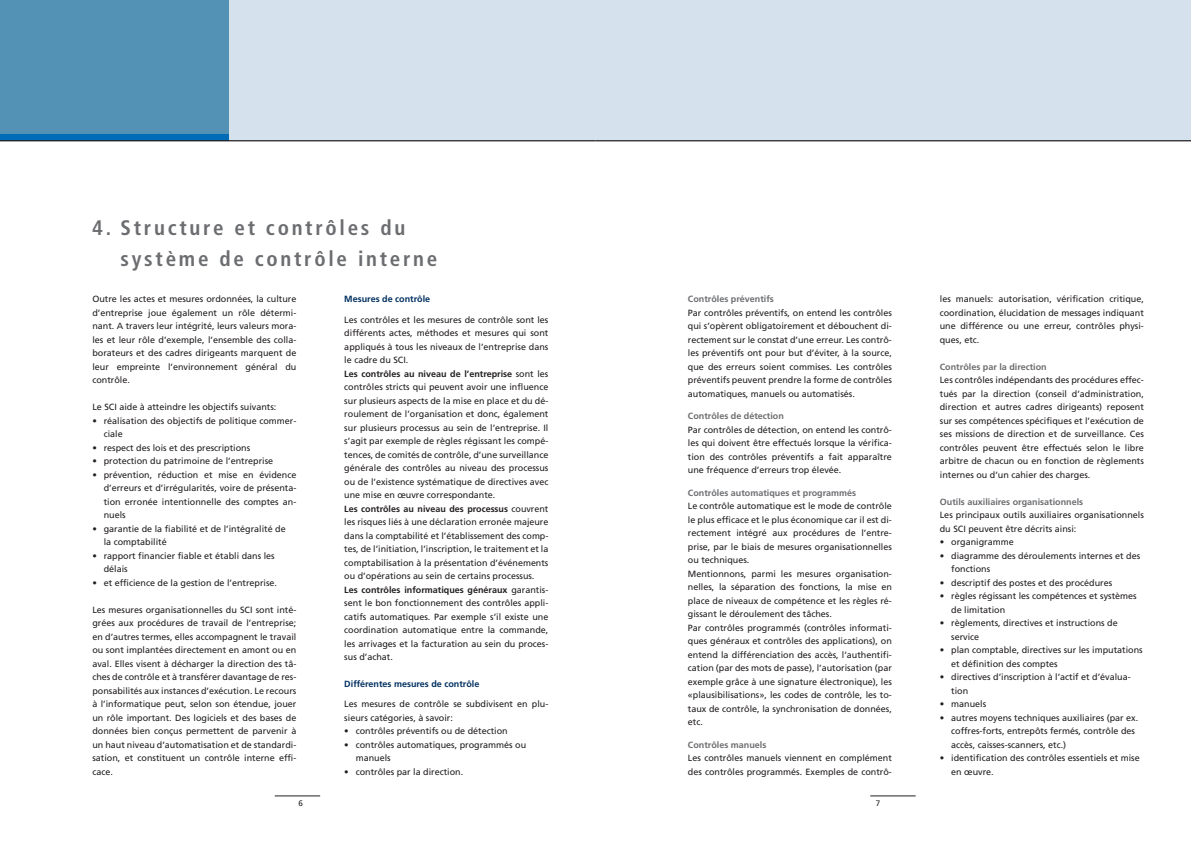
<style>
.page{position:relative;width:1191px;height:842px;background:#fff}
.page>*{position:absolute;margin:0;border:0;box-sizing:border-box;transform-origin:0 0}
.t1{font:700 condensed 21px/31.5px "Frutiger";letter-spacing:.13em;color:#6c6d70}
.t2{font:9px/13.5px "Frutiger";color:#231f20}
.t3{font:700 9px "Frutiger";color:#6c6d70}
.t4{font:700 9px "Frutiger";color:#003060}
.t5{font:8px "Frutiger";color:#231f20}
.s1{font-weight:700}
</style>
<div class="page">
<div style="left:0;top:0;width:595px;height:141px;background:#d5e2ed"></div>
<div style="left:0;top:0;width:229px;height:135px;background:#5392b4"></div>
<div style="left:0;top:135px;width:229px;height:6px;background:#006bb6"></div>
<hr style="left:0;top:140px;width:595px;height:1px;background:#231f20">
<div style="left:595px;top:0;width:595px;height:141px;background:#d5e2ed"></div>
<hr style="left:595px;top:140px;width:595px;height:1px;background:#231f20">
<hr style="left:275px;top:796px;width:45px;height:1px;background:#231f20">
<hr style="left:870px;top:796px;width:45px;height:1px;background:#231f20">
<h1 class="t1" style="left:121px;top:213px;width:318px;text-indent:-28px">4. Structure et contrôles du système de contrôle interne</h1>
<p class="t2" style="left:92px;top:293px;width:206px;text-align:justify">Outre les actes et mesures ordonnées, la culture d’entreprise joue également un rôle détermi&shy;nant. A travers leur intégrité, leurs valeurs mora&shy;les et leur rôle d’exemple, l’ensemble des colla&shy;borateurs et des cadres dirigeants marquent de leur empreinte l’environnement général du contrôle.</p>
<p class="t2" style="left:92px;top:401px;width:186px">Le SCI aide à atteindre les objectifs suivants:</p>
<p class="t2" style="left:104px;top:415px;width:194px;text-indent:-11px">• réalisation des objectifs de politique commer&shy;ciale</p>
<p class="t2" style="left:92px;top:442px;width:159px">• respect des lois et des prescriptions</p>
<p class="t2" style="left:92px;top:455px;width:182px">• protection du patrimoine de l’entreprise</p>
<p class="t2" style="left:104px;top:469px;width:194px;text-align:justify;text-indent:-11px">• prévention, réduction et mise en évidence d’erreurs et d’irrégularités, voire de présenta&shy;tion erronée intentionnelle des comptes an&shy;nuels</p>
<p class="t2" style="left:104px;top:523px;width:184px;text-indent:-11px">• garantie de la fiabilité et de l’intégralité de la comptabilité</p>
<p class="t2" style="left:104px;top:550px;width:173px;text-indent:-11px">• rapport financier fiable et établi dans les délais</p>
<p class="t2" style="left:92px;top:577px;width:186px">• et efficience de la gestion de l’entreprise.</p>
<p class="t2" style="left:92px;top:604px;width:206px;text-align:justify">Les mesures organisationnelles du SCI sont inté&shy;grées aux procédures de travail de l’entreprise; en d’autres termes, elles accompagnent le travail ou sont implantées directement en amont ou en aval. Elles visent à décharger la direction des tâ&shy;ches de contrôle et à transférer davantage de res&shy;ponsabilités aux instances d’exécution. Le recours à l’informatique peut, selon son étendue, jouer un rôle important. Des logiciels et des bases de données bien conçus permettent de parvenir à un haut niveau d’automatisation et de standardi&shy;sation, et constituent un contrôle interne effi&shy;cace.</p>
<p class="t4" style="left:344px;top:296px;width:87px">Mesures de contrôle</p>
<p class="t2" style="left:344px;top:313px;width:206px">Les contrôles et les mesures de contrôle sont les différents actes, méthodes et mesures qui sont appliqués à tous les niveaux de l’entreprise dans le cadre du SCI.<br><span class="s1">Les contrôles au niveau de l’entreprise</span> sont les contrôles stricts qui peuvent avoir une influence sur plusieurs aspects de la mise en place et du dé&shy;roulement de l’organisation et donc, également sur plusieurs processus au sein de l’entreprise. Il s’agit par exemple de règles régissant les compé&shy;tences, de comités de contrôle, d’une surveillance générale des contrôles au niveau des processus ou de l’existence systématique de directives avec une mise en œuvre correspondante.<br><span class="s1">Les contrôles au niveau des processus</span> couvrent les risques liés à une déclaration erronée majeure dans la comptabilité et l’établissement des comp&shy;tes, de l’initiation, l’inscription, le traitement et la comptabilisation à la présentation d’événements ou d’opérations au sein de certains processus.<br><span class="s1">Les contrôles informatiques généraux</span> garantis&shy;sent le bon fonctionnement des contrôles appli&shy;catifs automatiques. Par exemple s’il existe une coordination automatique entre la commande, les arrivages et la facturation au sein du proces&shy;sus d’achat.</p>
<p class="t4" style="left:344px;top:680px;width:137px">Différentes mesures de contrôle</p>
<p class="t2" style="left:344px;top:698px;width:206px">Les mesures de contrôle se subdivisent en plu&shy;sieurs catégories, à savoir:</p>
<p class="t2" style="left:344px;top:725px;width:165px">• contrôles préventifs ou de détection</p>
<p class="t2" style="left:356px;top:739px;width:172px;text-indent:-11px">• contrôles automatiques, programmés ou manuels</p>
<p class="t2" style="left:344px;top:766px;width:120px">• contrôles par la direction.</p>
<p class="t3" style="left:688px;top:296px;width:87px">Contrôles préventifs</p>
<p class="t2" style="left:688px;top:307px;width:206px;text-align:justify">Par contrôles préventifs, on entend les contrôles qui s’opèrent obligatoirement et débouchent di&shy;rectement sur le constat d’une erreur. Les contrô&shy;les préventifs ont pour but d’éviter, à la source, que des erreurs soient commises. Les contrôles préventifs peuvent prendre la forme de contrôles automatiques, manuels ou automatisés.</p>
<p class="t3" style="left:688px;top:413px;width:97px">Contrôles de détection</p>
<p class="t2" style="left:688px;top:424px;width:206px;text-align:justify">Par contrôles de détection, on entend les contrô&shy;les qui doivent être effectués lorsque la vérifica&shy;tion des contrôles préventifs a fait apparaître une fréquence d’erreurs trop élevée.</p>
<p class="t3" style="left:688px;top:489px;width:170px">Contrôles automatiques et programmés</p>
<p class="t2" style="left:688px;top:500px;width:206px">Le contrôle automatique est le mode de contrôle le plus efficace et le plus économique car il est di&shy;rectement intégré aux procédures de l’entre&shy;prise, par le biais de mesures organisationnelles ou techniques.<br>Mentionnons, parmi les mesures organisation&shy;nelles, la séparation des fonctions, la mise en place de niveaux de compétence et les règles ré&shy;gissant le déroulement des tâches.<br>Par contrôles programmés (contrôles informati&shy;ques généraux et contrôles des applications), on entend la différenciation des accès, l’authentifi&shy;cation (par des mots de passe), l’autorisation (par exemple grâce à une signature électronique), les «plausibilisations», les codes de contrôle, les to&shy;taux de contrôle, la synchronisation de données, etc.</p>
<p class="t3" style="left:688px;top:741px;width:80px">Contrôles manuels</p>
<p class="t2" style="left:688px;top:752px;width:206px">Les contrôles manuels viennent en complément des contrôles programmés. Exemples de contrô-</p>
<p class="t5" style="left:298px;top:800px;width:6px">6</p>
<p class="t5" style="left:876px;top:800px;width:6px">7</p>
<p class="t2" style="left:939px;top:293px;width:206px;text-align:justify">les manuels: autorisation, vérification critique, coordination, élucidation de messages indiquant une différence ou une erreur, contrôles physi&shy;ques, etc.</p>
<p class="t3" style="left:939px;top:363px;width:108px">Contrôles par la direction</p>
<p class="t2" style="left:939px;top:374px;width:206px;text-align:justify">Les contrôles indépendants des procédures effec&shy;tués par la direction (conseil d’administration, direction et autres cadres dirigeants) reposent sur ses compétences spécifiques et l’exécution de ses missions de direction et de surveillance. Ces contrôles peuvent être effectués selon le libre arbitre de chacun ou en fonction de règlements internes ou d’un cahier des charges.</p>
<p class="t3" style="left:939px;top:498px;width:145px">Outils auxiliaires organisationnels</p>
<p class="t2" style="left:939px;top:509px;width:206px">Les principaux outils auxiliaires organisationnels du SCI peuvent être décrits ainsi:</p>
<p class="t2" style="left:939px;top:536px;width:75px">• organigramme</p>
<p class="t2" style="left:951px;top:550px;width:191px;text-indent:-11px">• diagramme des déroulements internes et des fonctions</p>
<p class="t2" style="left:939px;top:577px;width:174px">• descriptif des postes et des procédures</p>
<p class="t2" style="left:951px;top:590px;width:187px;text-indent:-11px">• règles régissant les compétences et systèmes de limitation</p>
<p class="t2" style="left:951px;top:617px;width:168px;text-indent:-11px">• règlements, directives et instructions de service</p>
<p class="t2" style="left:951px;top:644px;width:193px;text-indent:-11px">• plan comptable, directives sur les imputations et définition des comptes</p>
<p class="t2" style="left:951px;top:671px;width:181px;text-indent:-11px">• directives d’inscription à l’actif et d’évalua&shy;tion</p>
<p class="t2" style="left:939px;top:698px;width:48px">• manuels</p>
<p class="t2" style="left:951px;top:712px;width:189px;text-indent:-11px">• autres moyens techniques auxiliaires (par ex. coffres-forts, entrepôts fermés, contrôle des accès, caisses-scanners, etc.)</p>
<p class="t2" style="left:951px;top:752px;width:190px;text-indent:-11px">• identification des contrôles essentiels et mise en œuvre.</p>
</div>
